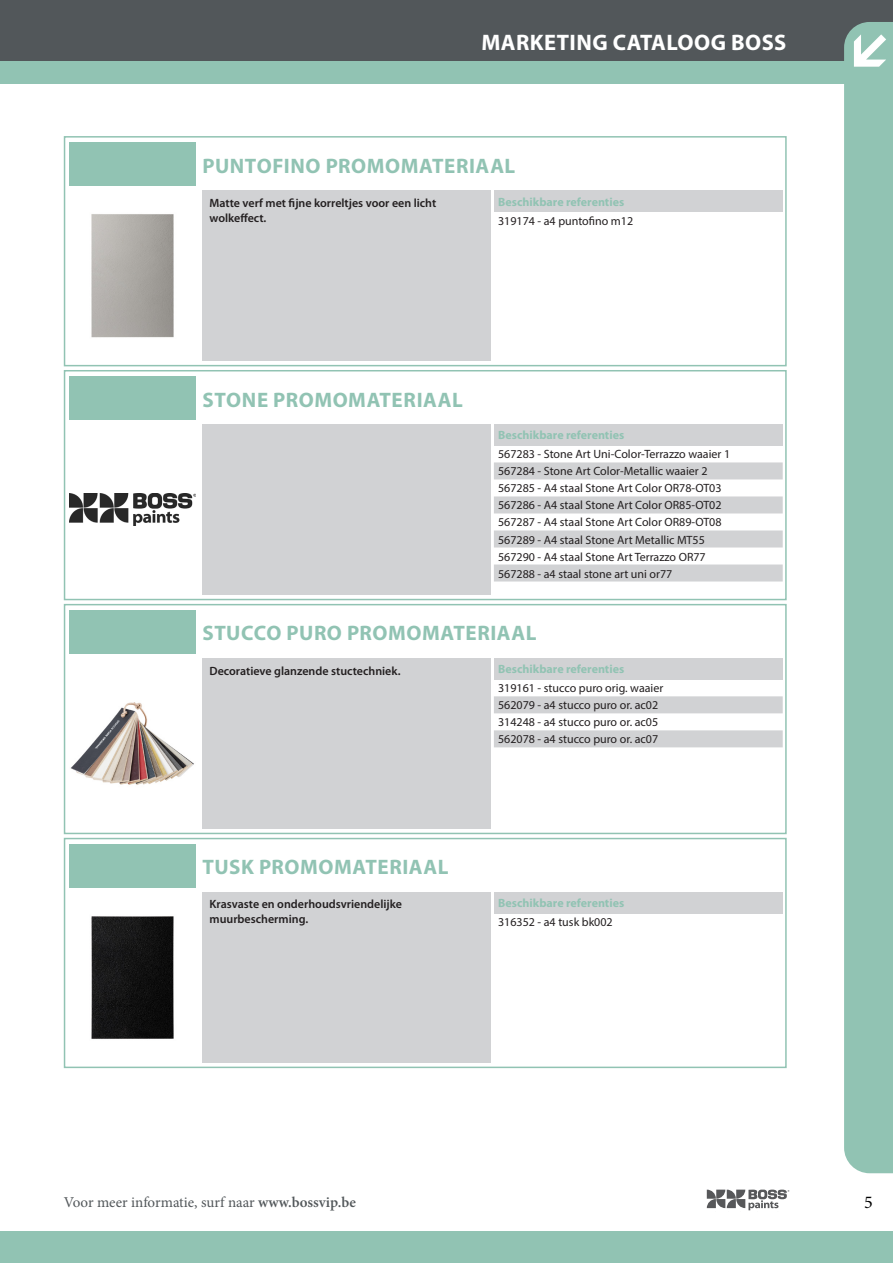
<style>
.page{position:relative;width:893px;height:1263px;background:#fff}
.page>*{position:absolute;margin:0;border:0;box-sizing:border-box;transform-origin:0 0}
.t1{font:700 22.5px "Myriad Pro";letter-spacing:.02em;color:#fff}
._03_productname_titl{font:700 21px "Myriad Pro";letter-spacing:.025em;color:#91c3b3}
.t2{font:18px "Minion Pro";color:#000}
.t3{font:15px "Minion Pro";color:#52575a}
._01_body_table_color{font:12px "Myriad Pro";color:#231f20}
._01_product_beschrij{font:600 12px/15px "Myriad Pro";color:#231f20}
._02_subtitles_table{font:700 12px "Myriad Pro";color:#91c3b3}
.s1{font-weight:600}
</style>
<div class="page">
<div style="left:0;top:0;width:893px;height:71px;background:#52575a"></div>
<svg style="left:707px;top:1189px;width:82px;height:21px"></svg>
<div style="left:0;top:1231px;width:893px;height:32px;background:#91c3b3"></div>
<div style="left:0;top:61px;width:893px;height:22px;background:#91c3b3"></div>
<div style="left:844px;top:22px;width:49px;height:1151px;background:#91c3b3"></div>
<div style="left:853px;top:30px;width:33px;height:40px;background:#91c3b3"></div>
<svg style="left:854px;top:34px;width:32px;height:33px"></svg>
<div style="left:70px;top:142px;width:126px;height:44px;background:#91c3b3"></div>
<img style="left:91px;top:214px;width:83px;height:124px">
<div style="left:202px;top:191px;width:289px;height:170px;background:#d1d2d4"></div>
<div style="left:494px;top:191px;width:289px;height:21px;background:#d1d2d4"></div>
<div style="left:64px;top:136px;width:723px;height:230px;border:2px solid #91c3b3"></div>
<div style="left:70px;top:376px;width:126px;height:44px;background:#91c3b3"></div>
<img style="left:70px;top:494px;width:126px;height:31px">
<div style="left:202px;top:424px;width:289px;height:170px;background:#d1d2d4"></div>
<div style="left:494px;top:424px;width:289px;height:21px;background:#d1d2d4"></div>
<svg style="left:494px;top:462px;width:289px;height:119px"></svg>
<div style="left:64px;top:370px;width:723px;height:230px;border:2px solid #91c3b3"></div>
<div style="left:70px;top:610px;width:126px;height:44px;background:#91c3b3"></div>
<img style="left:70px;top:702px;width:124px;height:83px">
<div style="left:202px;top:658px;width:289px;height:170px;background:#d1d2d4"></div>
<div style="left:494px;top:658px;width:289px;height:21px;background:#d1d2d4"></div>
<svg style="left:494px;top:696px;width:289px;height:51px"></svg>
<div style="left:64px;top:604px;width:723px;height:230px;border:2px solid #91c3b3"></div>
<div style="left:70px;top:843px;width:126px;height:44px;background:#91c3b3"></div>
<img style="left:91px;top:916px;width:83px;height:123px">
<div style="left:202px;top:892px;width:289px;height:170px;background:#d1d2d4"></div>
<div style="left:494px;top:892px;width:289px;height:21px;background:#d1d2d4"></div>
<div style="left:64px;top:838px;width:723px;height:230px;border:2px solid #91c3b3"></div>
<p class="t1" style="left:481px;top:28px;width:306px">MARKETING CATALOOG BOSS</p>
<p class="_03_productname_titl" style="left:202px;top:152px;width:314px">PUNTOFINO PROMOMATERIAAL</p>
<p class="_01_product_beschrij" style="left:209px;top:195px;width:228px">Matte verf met fijne korreltjes voor een licht wolkeffect.</p>
<p class="_02_subtitles_table" style="left:498px;top:194px;width:128px">Beschikbare referenties</p>
<p class="_01_body_table_color" style="left:498px;top:213px;width:137px">319174 - a4 puntofino m12</p>
<p class="_03_productname_titl" style="left:202px;top:386px;width:262px">STONE PROMOMATERIAAL</p>
<p class="_02_subtitles_table" style="left:498px;top:428px;width:128px">Beschikbare referenties</p>
<p class="_01_body_table_color" style="left:498px;top:447px;width:234px">567283 - Stone Art Uni-Color-Terrazzo waaier 1</p>
<p class="_01_body_table_color" style="left:498px;top:464px;width:211px">567284 - Stone Art Color-Metallic waaier 2</p>
<p class="_01_body_table_color" style="left:498px;top:481px;width:225px">567285 - A4 staal Stone Art Color OR78-OT03</p>
<p class="_01_body_table_color" style="left:498px;top:498px;width:225px">567286 - A4 staal Stone Art Color OR85-OT02</p>
<p class="_01_body_table_color" style="left:498px;top:515px;width:225px">567287 - A4 staal Stone Art Color OR89-OT08</p>
<p class="_01_body_table_color" style="left:498px;top:532px;width:208px">567289 - A4 staal Stone Art Metallic MT55</p>
<p class="_01_body_table_color" style="left:498px;top:549px;width:209px">567290 - A4 staal Stone Art Terrazzo OR77</p>
<p class="_01_body_table_color" style="left:498px;top:566px;width:176px">567288 - a4 staal stone art uni or77</p>
<p class="_03_productname_titl" style="left:202px;top:620px;width:336px">STUCCO PURO PROMOMATERIAAL</p>
<p class="_01_product_beschrij" style="left:209px;top:663px;width:192px">Decoratieve glanzende stuctechniek.</p>
<p class="_02_subtitles_table" style="left:498px;top:661px;width:128px">Beschikbare referenties</p>
<p class="_01_body_table_color" style="left:498px;top:681px;width:167px">319161 - stucco puro orig. waaier</p>
<p class="_01_body_table_color" style="left:498px;top:698px;width:162px">562079 - a4 stucco puro or. ac02</p>
<p class="_01_body_table_color" style="left:498px;top:715px;width:162px">314248 - a4 stucco puro or. ac05</p>
<p class="_01_body_table_color" style="left:498px;top:732px;width:162px">562078 - a4 stucco puro or. ac07</p>
<p class="_03_productname_titl" style="left:202px;top:853px;width:247px">TUSK PROMOMATERIAAL</p>
<p class="_01_product_beschrij" style="left:209px;top:897px;width:194px">Krasvaste en onderhoudsvriendelijke muurbescherming.</p>
<p class="_02_subtitles_table" style="left:498px;top:895px;width:128px">Beschikbare referenties</p>
<p class="_01_body_table_color" style="left:498px;top:915px;width:116px">316352 - a4 tusk bk002</p>
<p class="t3" style="left:64px;top:1192px;width:294px">Voor meer informatie, surf naar <span class="s1">www.bossvip.be</span></p>
<h3 class="t2" style="left:864px;top:1190px;width:10px">5</h3>
</div>
